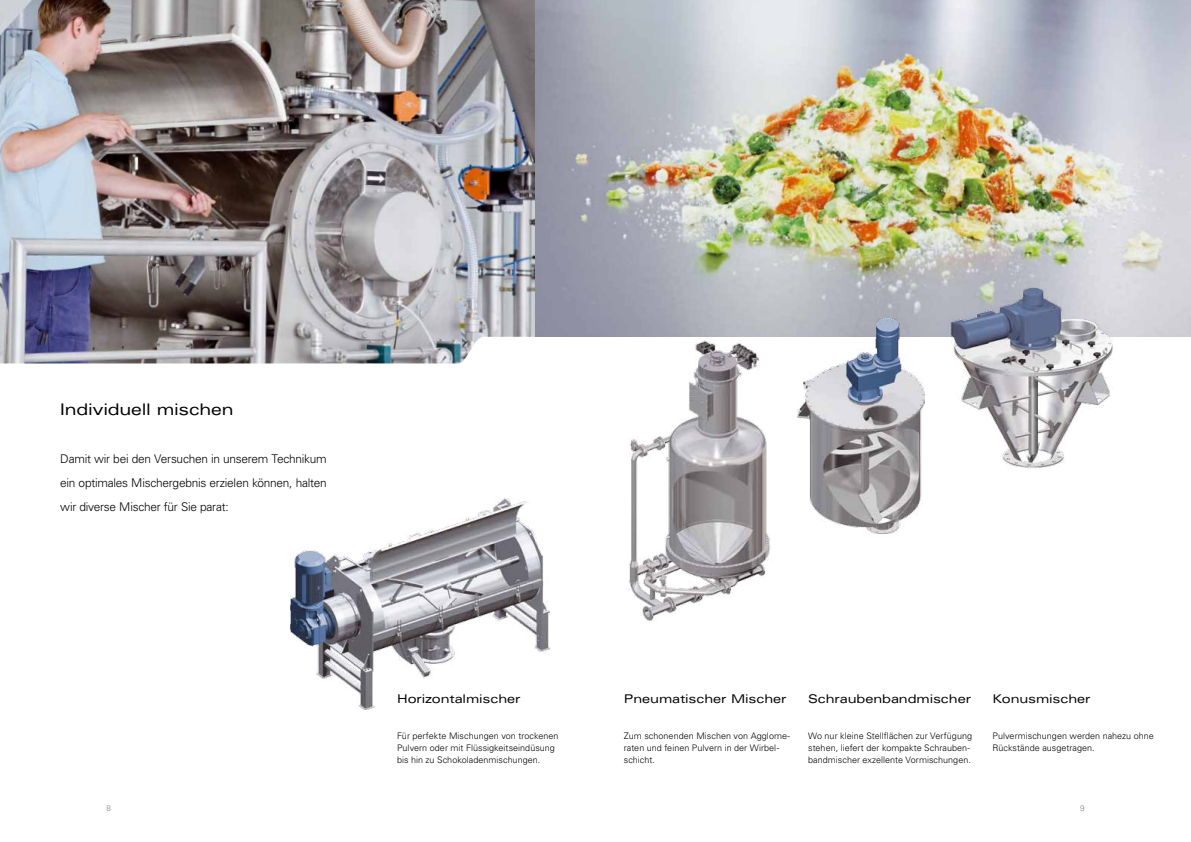
<style>
.page{position:relative;width:1191px;height:842px;background:#fff}
.page>*{position:absolute;margin:0;border:0;box-sizing:border-box;transform-origin:0 0}
.t1{font:expanded 16px "Univers LT Std";letter-spacing:-.01em;color:#000}
.t2{font:300 12px/24px "Univers LT Std";letter-spacing:-.02em;color:#000;text-align:justify}
.t3{font:expanded 12px "Univers LT Std";letter-spacing:-.01em;color:#000}
.t4{font:300 9px/12px "Univers LT Std";letter-spacing:.005em;color:#000}
.t5{font:300 8px "Univers LT Std";color:#818084}
</style>
<div class="page">
<img style="left:0;top:0;width:535px;height:363px">
<img style="left:535px;top:0;width:656px;height:337px">
<img style="left:291px;top:499px;width:258px;height:211px">
<img style="left:612px;top:334px;width:172px;height:287px">
<img style="left:797px;top:318px;width:127px;height:216px">
<img style="left:933px;top:283px;width:187px;height:185px">
<h1 class="t1" style="left:60px;top:400px;width:175px">Individuell mischen</h1>
<h2 class="t2" style="left:60px;top:447px;width:268px">Damit wir bei den Versuchen in unserem Technikum ein optimales Mischergebnis erzielen können, halten wir diverse Mischer für Sie parat:</h2>
<h2 class="t3" style="left:397px;top:692px;width:125px">Horizontalmischer</h2>
<h2 class="t3" style="left:624px;top:692px;width:164px">Pneumatischer Mischer</h2>
<h2 class="t3" style="left:808px;top:692px;width:164px">Schraubenbandmischer</h2>
<h2 class="t3" style="left:992px;top:692px;width:99px">Konusmischer</h2>
<p class="t4" style="left:397px;top:730px;width:163px">Für perfekte Mischungen von trockenen<br>Pulvern oder mit Flüssigkeitseindüsung bis hin zu Schokoladenmischungen.</p>
<p class="t4" style="left:624px;top:730px;width:168px">Zum schonenden Mischen von Agglome&shy;raten und feinen Pulvern in der Wirbel&shy;schicht.</p>
<p class="t4" style="left:808px;top:730px;width:165px">Wo nur kleine Stellflächen zur Verfügung stehen, liefert der kompakte Schrauben&shy;bandmischer exzellente Vormischungen.</p>
<p class="t4" style="left:992px;top:730px;width:163px">Pulvermischungen werden nahezu ohne<br>Rückstände ausgetragen.</p>
<p class="t5" style="left:106px;top:803px;width:6px">8</p>
<p class="t5" style="left:1080px;top:803px;width:6px">9</p>
</div>
